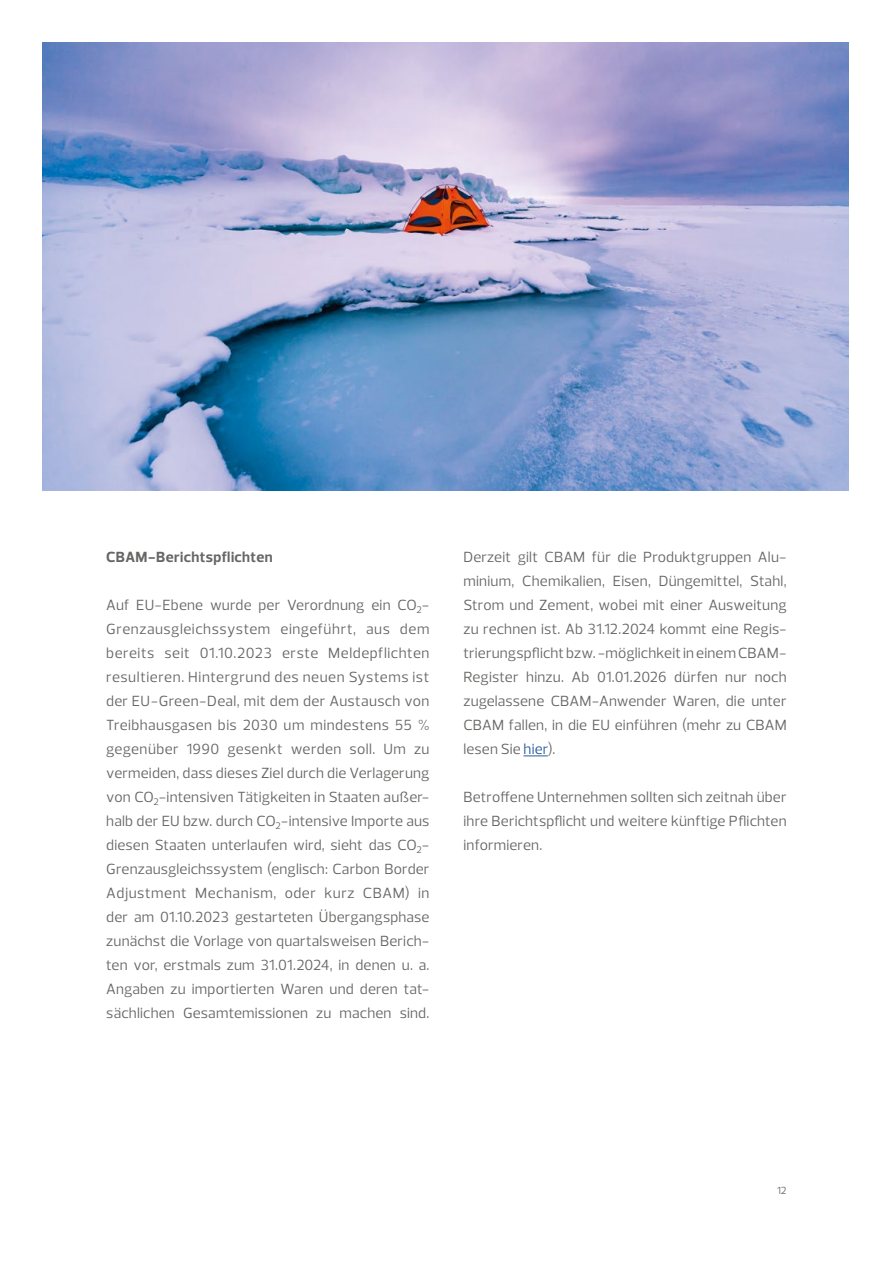
<style>
.page{position:relative;width:893px;height:1263px;background:#fff}
.page>*{position:absolute;margin:0;border:0;box-sizing:border-box;transform-origin:0 0}
.t1{font:15px/24px "Prelo";letter-spacing:.01em;color:#666665;text-align:justify}
.t2{font:700 15px "Prelo";letter-spacing:.03em;color:#666665}
.t3{font:10.5px "Prelo";color:#666665}
.s1{color:#275b9b}
</style>
<div class="page">
<svg style="left:523px;top:755px;width:25px;height:1px"></svg>
<img style="left:43px;top:43px;width:806px;height:447px">
<p class="t2" style="left:106px;top:548px;width:168px">CBAM-Berichtspflichten</p>
<p class="t1" style="left:106px;top:593px;width:325px">Auf EU-Ebene wurde per Verordnung ein CO<sub>2</sub>- Grenzausgleichssystem eingeführt, aus dem bereits seit 01.10.2023 erste Meldepflichten resultieren. Hintergrund des neuen Systems ist der EU-Green-Deal, mit dem der Austausch von Treibhausgasen bis 2030 um mindestens 55 % gegenüber 1990 gesenkt werden soll. Um zu vermeiden, dass dieses Ziel durch die Verlagerung von CO<sub>2</sub>-intensiven Tätigkeiten in Staaten außer&shy;halb der EU bzw. durch CO<sub>2</sub>-intensive Importe aus diesen Staaten unterlaufen wird, sieht das CO<sub>2</sub>- Grenzausgleichssystem (englisch: Carbon Border Adjustment Mechanism, oder kurz CBAM) in der am 01.10.2023 gestarteten Übergangsphase zunächst die Vorlage von quartalsweisen Berich&shy;ten vor, erstmals zum 31.01.2024, in denen u. a.<br>Angaben zu importierten Waren und deren tat&shy;sächlichen Gesamtemissionen zu machen sind.</p>
<p class="t1" style="left:463px;top:545px;width:325px">Derzeit gilt CBAM für die Produktgruppen Alu&shy;minium, Chemikalien, Eisen, Düngemittel, Stahl, Strom und Zement, wobei mit einer Ausweitung zu rechnen ist. Ab 31.12.2024 kommt eine Regis&shy;trierungspflicht bzw. -möglichkeit in einem CBAM-Register hinzu. Ab 01.01.2026 dürfen nur noch zugelassene CBAM-Anwender Waren, die unter CBAM fallen, in die EU einführen (mehr zu CBAM lesen Sie <span class="s1">hier</span>).</p>
<p class="t1" style="left:463px;top:785px;width:325px">Betroffene Unternehmen sollten sich zeitnah über ihre Berichtspflicht und weitere künftige Pflichten informieren.</p>
<p class="t3" style="left:777px;top:1184px;width:11px">12</p>
</div>
